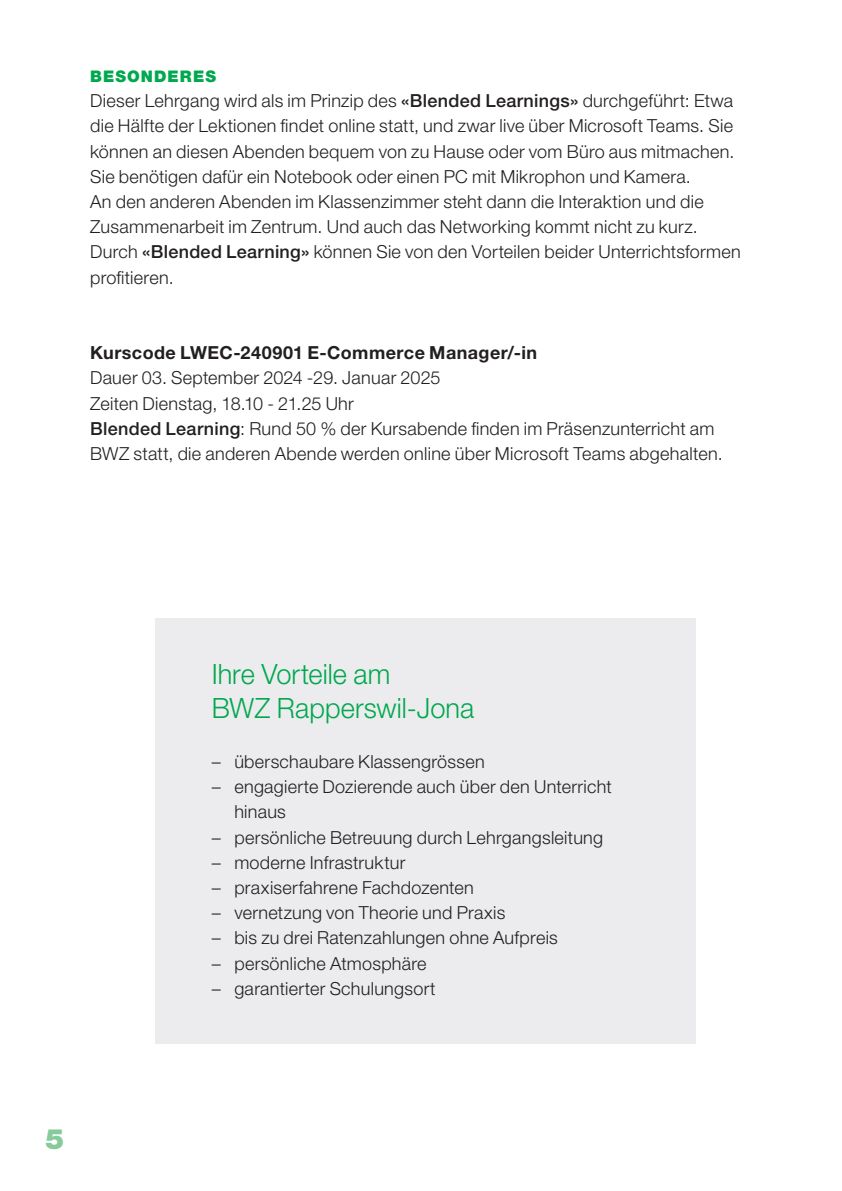
<style>
.page{position:relative;width:842px;height:1191px;background:#fff}
.page>*{position:absolute;margin:0;border:0;box-sizing:border-box;transform-origin:0 0}
.Titel_2{font:300 28px "Helvetica Neue LT Std";letter-spacing:.005em;color:#00a84e}
.t1{font:900 28px "Helvetica Neue LT Std";color:#87cb9c}
.Lauftext{font:300 18px/25.2px "Helvetica Neue LT Std";letter-spacing:.015em;color:#231f20}
.Lauftext-2{font:700 18px "Helvetica Neue LT Std";letter-spacing:.025em;color:#231f20}
.Titel_3{font:900 16px "Helvetica Neue LT Std";letter-spacing:.07em;color:#00a84e}
.s1{font-weight:500}
</style>
<div class="page">
<div style="left:155px;top:618px;width:540px;height:426px;background:#ececee"></div>
<p class="Titel_3" style="left:90px;top:67px;width:127px">BESONDERES</p>
<p class="Lauftext" style="left:90px;top:88px;width:646px;text-align:justify">Dieser Lehrgang wird als im Prinzip des <span class="s1">«Blended Learnings»</span> durchgeführt: Etwa die Hälfte der Lektionen findet online statt, und zwar live über Microsoft Teams. Sie können an diesen Abenden bequem von zu Hause oder vom Büro aus mitmachen.<br>Sie benötigen dafür ein Notebook oder einen PC mit Mikrophon und Kamera.</p>
<p class="Lauftext" style="left:90px;top:189px;width:615px">An den anderen Abenden im Klassenzimmer steht dann die Interaktion und die<br>Zusammenarbeit im Zentrum. Und auch das Networking kommt nicht zu kurz.</p>
<p class="Lauftext" style="left:90px;top:239px;width:652px">Durch <span class="s1">«Blended Learning»</span> können Sie von den Vorteilen beider Unterrichtsformen profitieren.</p>
<p class="Lauftext-2" style="left:90px;top:342px;width:448px">Kurscode LWEC-240901 E-Commerce Manager/-in</p>
<p class="Lauftext" style="left:90px;top:365px;width:352px">Dauer 03. September 2024 -29. Januar 2025</p>
<p class="Lauftext" style="left:90px;top:390px;width:265px">Zeiten Dienstag, 18.10 - 21.25 Uhr</p>
<p class="Lauftext" style="left:90px;top:415px;width:634px"><span class="s1">Blended Learning</span>: Rund 50 % der Kursabende finden im Präsenzunterricht am<br>BWZ statt, die anderen Abende werden online über Microsoft Teams abgehalten.</p>
<h1 class="t1" style="left:45px;top:1121px;width:20px">5</h1>
<p class="Titel_2" style="left:212px;top:657px;width:180px">Ihre Vorteile am</p>
<p class="Titel_2" style="left:212px;top:690px;width:264px">BWZ Rapperswil-Jona</p>
<p class="Lauftext" style="left:212px;top:748px;width:275px">– überschaubare Klassengrössen</p>
<p class="Lauftext" style="left:234px;top:774px;width:379px;text-indent:-23px">– engagierte Dozierende auch über den Unterricht hinaus</p>
<p class="Lauftext" style="left:212px;top:824px;width:393px">– persönliche Betreuung durch Lehrgangsleitung</p>
<p class="Lauftext" style="left:212px;top:849px;width:195px">– moderne Infrastruktur</p>
<p class="Lauftext" style="left:212px;top:874px;width:264px">– praxiserfahrene Fachdozenten</p>
<p class="Lauftext" style="left:212px;top:900px;width:295px">– vernetzung von Theorie und Praxis</p>
<p class="Lauftext" style="left:212px;top:925px;width:348px">– bis zu drei Ratenzahlungen ohne Aufpreis</p>
<p class="Lauftext" style="left:212px;top:950px;width:216px">– persönliche Atmosphäre</p>
<p class="Lauftext" style="left:212px;top:975px;width:225px">– garantierter Schulungsort</p>
</div>
